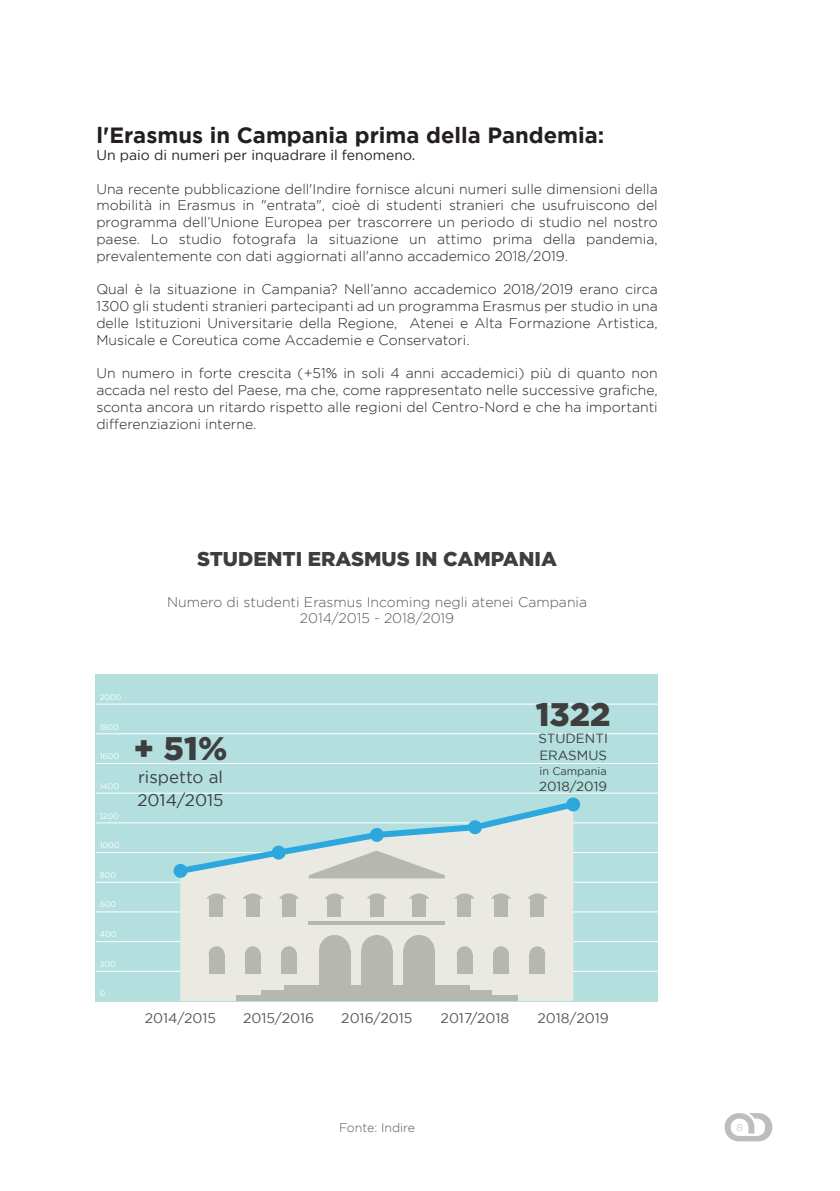
<style>
.page{position:relative;width:840px;height:1191px;background:#fff}
.page>*{position:absolute;margin:0;border:0;box-sizing:border-box;transform-origin:0 0}
.t1{font:900 32.6px "Gotham";color:#3e3e3f}
.t2{font:700 22px "Gotham";color:#231f20}
.t3{font:900 20px "Gotham";color:#3e3e3f}
.t4{font:17px/22.8px "Gotham";color:#3e3e3f}
.t5{font:300 14px/16.8px "Gotham";color:#231f20;text-align:justify}
.t6{font:300 14px/16.8px "Gotham";color:#545758;text-align:center}
.t7{font:14px "Gotham";color:#57585a}
.t8{font:14px "Gotham";color:#231f20}
.t9{font:13.4px/16.6px "Gotham";color:#3e3e3f}
.t10{font:300 12.4px "Gotham";color:#545758}
.t11{font:11px "Gotham";color:#3e3e3f}
.t12{font:300 10px "Gotham";color:#bcbdc0}
.t13{font:8px "Gotham";color:#fff}
</style>
<div class="page">
<svg style="left:724px;top:1113px;width:48px;height:28px"></svg>
<div style="left:96px;top:674px;width:561px;height:327px;background:#b3dfdf"></div>
<hr style="left:96px;top:970px;width:561px;height:1px;background:#fff">
<hr style="left:96px;top:941px;width:561px;height:1px;background:#fff">
<hr style="left:96px;top:911px;width:561px;height:1px;background:#fff">
<hr style="left:96px;top:881px;width:561px;height:1px;background:#fff">
<hr style="left:96px;top:852px;width:561px;height:1px;background:#fff">
<hr style="left:96px;top:822px;width:561px;height:1px;background:#fff">
<hr style="left:96px;top:792px;width:561px;height:1px;background:#fff">
<hr style="left:96px;top:763px;width:561px;height:1px;background:#fff">
<hr style="left:96px;top:733px;width:561px;height:1px;background:#fff">
<hr style="left:96px;top:703px;width:561px;height:1px;background:#fff">
<div style="left:180px;top:878px;width:393px;height:123px;background:#eaeae2"></div>
<div style="left:236px;top:995px;width:281px;height:5px;background:#b7b7b2"></div>
<div style="left:261px;top:990px;width:230px;height:5px;background:#b7b7b2"></div>
<div style="left:284px;top:985px;width:185px;height:5px;background:#b7b7b2"></div>
<hr style="left:308px;top:921px;width:136px;height:4px;background:#b7b7b2">
<div style="left:319px;top:950px;width:31px;height:42px;background:#b7b7b2"></div>
<div style="left:319px;top:935px;width:31px;height:31px;background:#b7b7b2;border-radius:50%"></div>
<div style="left:361px;top:950px;width:31px;height:42px;background:#b7b7b2"></div>
<div style="left:361px;top:935px;width:31px;height:31px;background:#b7b7b2;border-radius:50%"></div>
<div style="left:403px;top:950px;width:31px;height:42px;background:#b7b7b2"></div>
<div style="left:403px;top:935px;width:31px;height:31px;background:#b7b7b2;border-radius:50%"></div>
<div style="left:456px;top:954px;width:16px;height:19px;background:#b7b7b2"></div>
<div style="left:456px;top:946px;width:16px;height:16px;background:#b7b7b2;border-radius:50%"></div>
<div style="left:327px;top:898px;width:14px;height:19px;background:#b7b7b2"></div>
<svg style="left:324px;top:893px;width:20px;height:5px"></svg>
<div style="left:282px;top:898px;width:13px;height:19px;background:#b7b7b2"></div>
<svg style="left:279px;top:893px;width:20px;height:5px"></svg>
<div style="left:370px;top:898px;width:13px;height:19px;background:#b7b7b2"></div>
<svg style="left:366px;top:893px;width:21px;height:5px"></svg>
<div style="left:412px;top:898px;width:13px;height:19px;background:#b7b7b2"></div>
<svg style="left:409px;top:893px;width:20px;height:5px"></svg>
<div style="left:457px;top:898px;width:14px;height:19px;background:#b7b7b2"></div>
<svg style="left:454px;top:893px;width:20px;height:5px"></svg>
<div style="left:494px;top:898px;width:13px;height:19px;background:#b7b7b2"></div>
<svg style="left:490px;top:893px;width:21px;height:5px"></svg>
<div style="left:530px;top:898px;width:13px;height:19px;background:#b7b7b2"></div>
<svg style="left:527px;top:893px;width:20px;height:5px"></svg>
<div style="left:209px;top:898px;width:14px;height:19px;background:#b7b7b2"></div>
<svg style="left:206px;top:893px;width:20px;height:5px"></svg>
<div style="left:246px;top:898px;width:13px;height:19px;background:#b7b7b2"></div>
<svg style="left:242px;top:893px;width:21px;height:5px"></svg>
<div style="left:493px;top:954px;width:15px;height:19px;background:#b7b7b2"></div>
<div style="left:493px;top:946px;width:15px;height:16px;background:#b7b7b2;border-radius:50%"></div>
<div style="left:529px;top:954px;width:16px;height:19px;background:#b7b7b2"></div>
<div style="left:529px;top:946px;width:16px;height:16px;background:#b7b7b2;border-radius:50%"></div>
<div style="left:281px;top:954px;width:16px;height:19px;background:#b7b7b2"></div>
<div style="left:281px;top:946px;width:16px;height:16px;background:#b7b7b2;border-radius:50%"></div>
<div style="left:245px;top:954px;width:15px;height:19px;background:#b7b7b2"></div>
<div style="left:245px;top:946px;width:15px;height:16px;background:#b7b7b2;border-radius:50%"></div>
<div style="left:208px;top:954px;width:16px;height:19px;background:#b7b7b2"></div>
<div style="left:208px;top:946px;width:16px;height:16px;background:#b7b7b2;border-radius:50%"></div>
<svg style="left:173px;top:799px;width:407px;height:79px"></svg>
<div style="left:271px;top:845px;width:14px;height:14px;border:8px solid #2ca8df;border-radius:50%"></div>
<div style="left:369px;top:828px;width:14px;height:14px;border:8px solid #2ca8df;border-radius:50%"></div>
<div style="left:468px;top:820px;width:13px;height:14px;border:8px solid #2ca8df;border-radius:50%"></div>
<div style="left:566px;top:797px;width:14px;height:14px;border:8px solid #2ca8df;border-radius:50%"></div>
<div style="left:173px;top:864px;width:14px;height:14px;border:8px solid #2ca8df;border-radius:50%"></div>
<h2 class="t2" style="left:96px;top:123px;width:509px">l'Erasmus in Campania prima della Pandemia:</h2>
<p class="t8" style="left:96px;top:147px;width:320px">Un paio di numeri per inquadrare il fenomeno.</p>
<p class="t5" style="left:96px;top:180px;width:562px">Una recente pubblicazione dell'Indire fornisce alcuni numeri sulle dimensioni della mobilità in Erasmus in "entrata", cioè di studenti stranieri che usufruiscono del programma dell’Unione Europea per trascorrere un periodo di studio nel nostro paese. Lo studio fotografa la situazione un attimo prima della pandemia, prevalentemente con dati aggiornati all'anno accademico 2018/2019.</p>
<p class="t5" style="left:96px;top:281px;width:562px">Qual è la situazione in Campania? Nell’anno accademico 2018/2019 erano circa 1300 gli studenti stranieri partecipanti ad un programma Erasmus per studio in una delle Istituzioni Universitarie della Regione, Atenei e Alta Formazione Artistica, Musicale e Coreutica come Accademie e Conservatori.</p>
<p class="t5" style="left:96px;top:365px;width:562px">Un numero in forte crescita (+51% in soli 4 anni accademici) più di quanto non accada nel resto del Paese, ma che, come rappresentato nelle successive grafiche, sconta ancora un ritardo rispetto alle regioni del Centro-Nord e che ha importanti differenziazioni interne.</p>
<h3 class="t3" style="left:197px;top:548px;width:361px">STUDENTI ERASMUS IN CAMPANIA</h3>
<p class="t6" style="left:167px;top:593px;width:421px">Numero di studenti Erasmus Incoming negli atenei Campania<br>2014/2015 - 2018/2019</p>
<p class="t13" style="left:100px;top:693px;width:23px">2000</p>
<p class="t13" style="left:100px;top:722px;width:21px">1800</p>
<p class="t13" style="left:100px;top:752px;width:21px">1600</p>
<p class="t13" style="left:100px;top:781px;width:21px">1400</p>
<p class="t13" style="left:100px;top:811px;width:21px">1200</p>
<p class="t13" style="left:100px;top:841px;width:22px">1000</p>
<p class="t13" style="left:100px;top:870px;width:18px">800</p>
<p class="t13" style="left:100px;top:900px;width:18px">600</p>
<p class="t13" style="left:100px;top:929px;width:18px">400</p>
<p class="t13" style="left:100px;top:959px;width:18px">200</p>
<p class="t13" style="left:100px;top:989px;width:7px">0</p>
<h1 class="t1" style="left:134px;top:730px;width:95px">+ 51%</h1>
<p class="t4" style="left:137px;top:765px;width:88px">rispetto al<br>2014/2015</p>
<h1 class="t1" style="left:535px;top:695px;width:76px">1322</h1>
<p class="t9" style="left:538px;top:730px;width:71px">STUDENTI<br>ERASMUS</p>
<p class="t11" style="left:539px;top:764px;width:69px">in Campania</p>
<p class="t9" style="left:539px;top:778px;width:69px">2018/2019</p>
<p class="t7" style="left:145px;top:1010px;width:73px">2014/2015</p>
<p class="t7" style="left:243px;top:1010px;width:72px">2015/2016</p>
<p class="t7" style="left:341px;top:1010px;width:72px">2016/2015</p>
<p class="t7" style="left:440px;top:1010px;width:70px">2017/2018</p>
<p class="t7" style="left:537px;top:1010px;width:73px">2018/2019</p>
<p class="t10" style="left:339px;top:1121px;width:78px">Fonte: Indire</p>
<p class="t12" style="left:736px;top:1122px;width:8px">8</p>
</div>
